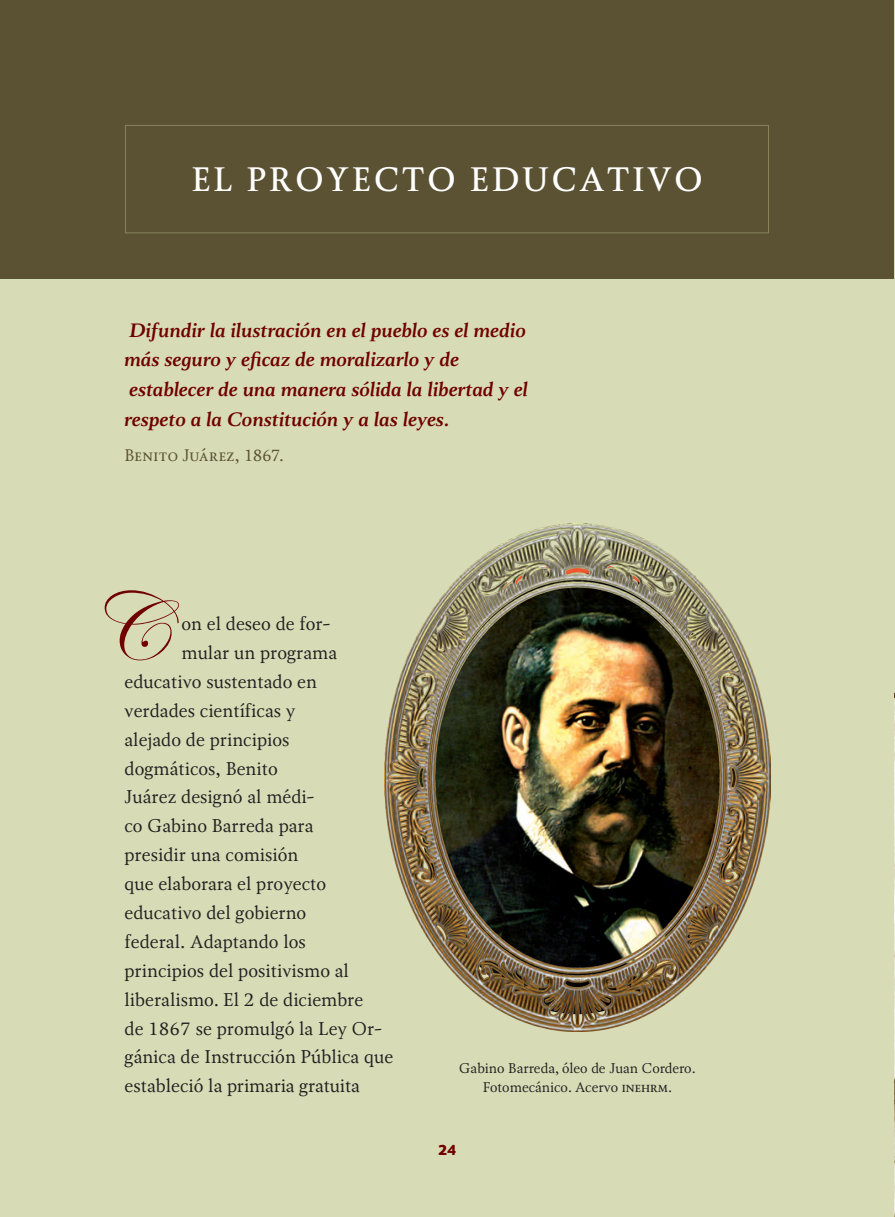
<style>
.page{position:relative;width:895px;height:1217px;background:#fff}
.page>*{position:absolute;margin:0;border:0;box-sizing:border-box;transform-origin:0 0}
.t1{font:97.65px "Edwardian Script ITC";color:#700000}
.t2{font:700 31.5px "Soberana Titular";letter-spacing:.06em;color:#fff}
.t3{font:italic 700 19.25px/29.8px "Soberana Texto";color:#700000}
.t4{font:18.38px "Soberana Texto";color:#231f20}
.t5{font:16.62px "Soberana Texto";letter-spacing:.015em;color:#5b5233}
.t6{font:14px/19.2px "Soberana Texto";color:#231f20;text-align:center}
.t7{font:900 14px "Soberana Sans";color:#700000}
</style>
<div class="page">
<div style="left:0;top:0;width:893px;height:1216px;background:#d7dcb6"></div>
<div style="left:0;top:0;width:893px;height:278px;background:#5b5233"></div>
<hr style="left:893px;top:0;width:1px;height:1216px;background:#d7dcb6">
<img style="left:384px;top:523px;width:386px;height:508px">
<h2 class="t2" style="left:191px;top:159px;width:513px">EL PROYECTO EDUCATIVO</h2>
<p class="t3" style="left:124px;top:315px;width:405px">Difundir la ilustración en el pueblo es el medio más seguro y eficaz de moralizarlo y de establecer de una manera sólida la libertad y el respeto a la Constitución y a las leyes.</p>
<p class="t5" style="left:124px;top:445px;width:161px">Benito Juárez, 1867.</p>
<h1 class="t1" style="left:88px;top:574px;width:79px">C</h1>
<p class="t4" style="left:181px;top:612px;width:150px">on el deseo de for-</p>
<p class="t4" style="left:181px;top:641px;width:157px">mular un programa</p>
<p class="t4" style="left:124px;top:670px;width:194px">educativo sustentado en</p>
<p class="t4" style="left:124px;top:699px;width:172px">verdades científicas y</p>
<p class="t4" style="left:124px;top:728px;width:166px">alejado de principios</p>
<p class="t4" style="left:124px;top:756px;width:155px">dogmáticos, Benito</p>
<p class="t4" style="left:124px;top:785px;width:191px">Juárez designó al médi-</p>
<p class="t4" style="left:124px;top:814px;width:190px">co Gabino Barreda para</p>
<p class="t4" style="left:124px;top:843px;width:175px">presidir una comisión</p>
<p class="t4" style="left:124px;top:872px;width:203px">que elaborara el proyecto</p>
<p class="t4" style="left:124px;top:901px;width:183px">educativo del gobierno</p>
<p class="t4" style="left:124px;top:930px;width:183px">federal. Adaptando los</p>
<p class="t4" style="left:124px;top:958px;width:226px">principios del positivismo al</p>
<p class="t4" style="left:124px;top:987px;width:240px">liberalismo. El 2 de diciembre</p>
<p class="t4" style="left:124px;top:1016px;width:258px">de 1867 se promulgó la Ley Or-</p>
<p class="t4" style="left:124px;top:1045px;width:270px">gánica de Instrucción Pública que</p>
<p class="t4" style="left:124px;top:1074px;width:237px">estableció la primaria gratuita</p>
<p class="t6" style="left:459px;top:1058px;width:238px">Gabino Barreda, óleo de Juan Cordero.<br>Fotomecánico. Acervo inehrm.</p>
<p class="t7" style="left:438px;top:1140px;width:20px">24</p>
</div>
